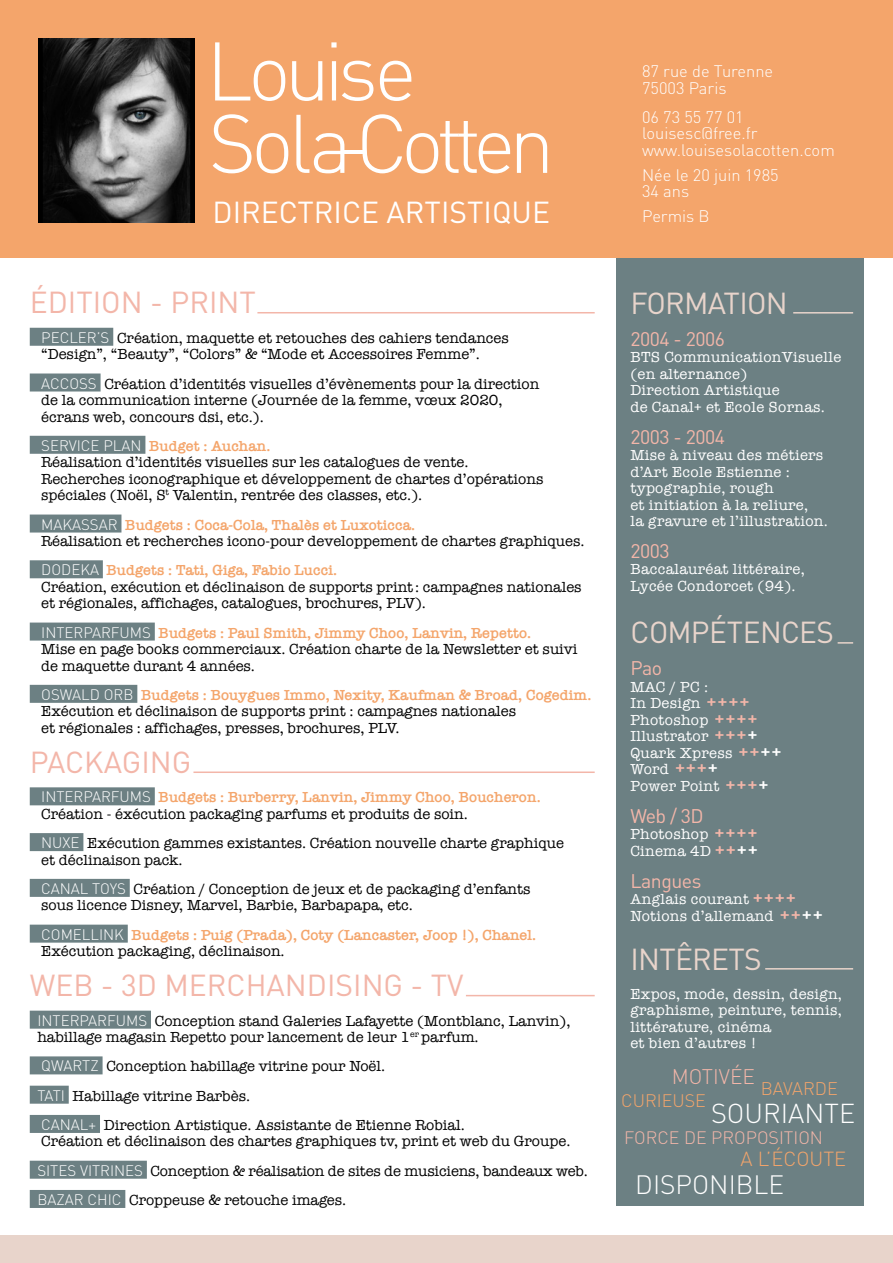
<style>
.page{position:relative;width:893px;height:1263px;background:#fff}
.page>*{position:absolute;margin:0;border:0;box-sizing:border-box;transform-origin:0 0}
.t1{font:30px "DIN";color:#f3b6a9}
.t2{font:30px "DIN";letter-spacing:-.025em;color:#e8d4cb}
.t3{font:30px "DIN";color:#fff}
.t4{font:300 27px "DIN";color:#fff}
.t5{font:300 26.25px "DIN";color:#fff}
.t6{font:300 20.85px "DIN";color:#f3b6a9}
.t7{font:300 20.1px "DIN";color:#f4a56b}
.t8{font:19.5px "DIN";letter-spacing:-.025em;color:#f3b6a9}
.t9{font:300 18px "DIN";color:#f4a56b}
.t10{font:300 17.85px "DIN";color:#f3b6a9}
.t11{font:300 17.85px "DIN";color:#f4a56b}
.t12{font:300 16.5px/16.5px "DIN";color:#fff}
.t13{font:15px/16.5px "American Typewriter";color:#000}
.t14{font:15px/16.5px "American Typewriter";letter-spacing:.02em;color:#fff}
.t15{font:600 15px/16.5px "American Typewriter";color:#f4a56b}
.s1{font-family:"DIN";font-weight:300;color:#fff}
.s2{font-weight:600;color:#f4a56b}
.s3{font-weight:400;color:#000}
.s4{font-weight:600;font-size:18px;color:#f3b6a9}
.s5{font-weight:600;font-size:18px}
</style>
<div class="page">
<div style="left:616px;top:233px;width:247px;height:972px;background:#6c8083"></div>
<div style="left:0;top:0;width:893px;height:258px;background:#f4a56b"></div>
<div style="left:30px;top:328px;width:83px;height:18px;background:#6c8083"></div>
<div style="left:30px;top:373px;width:71px;height:18px;background:#6c8083"></div>
<div style="left:30px;top:436px;width:115px;height:18px;background:#6c8083"></div>
<div style="left:30px;top:514px;width:91px;height:18px;background:#6c8083"></div>
<div style="left:30px;top:560px;width:73px;height:18px;background:#6c8083"></div>
<div style="left:30px;top:622px;width:125px;height:18px;background:#6c8083"></div>
<div style="left:30px;top:685px;width:107px;height:18px;background:#6c8083"></div>
<div style="left:30px;top:787px;width:125px;height:18px;background:#6c8083"></div>
<div style="left:30px;top:833px;width:53px;height:18px;background:#6c8083"></div>
<div style="left:30px;top:879px;width:100px;height:18px;background:#6c8083"></div>
<div style="left:30px;top:925px;width:98px;height:18px;background:#6c8083"></div>
<div style="left:30px;top:1011px;width:121px;height:18px;background:#6c8083"></div>
<div style="left:30px;top:1056px;width:73px;height:18px;background:#6c8083"></div>
<div style="left:30px;top:1086px;width:39px;height:18px;background:#6c8083"></div>
<div style="left:30px;top:1115px;width:70px;height:18px;background:#6c8083"></div>
<div style="left:30px;top:1161px;width:117px;height:18px;background:#6c8083"></div>
<div style="left:30px;top:1190px;width:95px;height:18px;background:#6c8083"></div>
<svg style="left:213px;top:114px;width:75px;height:59px"></svg>
<svg style="left:296px;top:115px;width:48px;height:58px"></svg>
<hr style="left:343px;top:151px;width:21px;height:3px;background:#fff">
<svg style="left:362px;top:114px;width:148px;height:59px"></svg>
<svg style="left:517px;top:133px;width:30px;height:40px"></svg>
<svg style="left:215px;top:42px;width:70px;height:59px"></svg>
<svg style="left:292px;top:61px;width:30px;height:40px"></svg>
<svg style="left:331px;top:42px;width:42px;height:59px"></svg>
<svg style="left:380px;top:61px;width:31px;height:40px"></svg>
<img style="left:38px;top:38px;width:156px;height:184px">
<hr style="left:257px;top:312px;width:338px;height:1px;background:#f3b6a9">
<hr style="left:793px;top:312px;width:60px;height:2px;background:#e8d4cb">
<svg style="left:838px;top:642px;width:15px;height:2px"></svg>
<hr style="left:765px;top:968px;width:88px;height:1px;background:#e8d4cb">
<hr style="left:193px;top:771px;width:402px;height:2px;background:#f3b6a9">
<hr style="left:466px;top:995px;width:129px;height:1px;background:#f3b6a9">
<div style="left:0;top:1235px;width:893px;height:28px;background:#e8d4cb"></div>
<p class="t12" style="left:642px;top:63px;width:133px">87 rue de Turenne<br>75003 Paris</p>
<p class="t12" style="left:642px;top:109px;width:194px">06 73 55 77 01 louisesc@free.fr www.louisesolacotten.com</p>
<p class="t12" style="left:642px;top:167px;width:138px">Née le 20 juin 1985<br>34 ans</p>
<h1 class="t3" style="left:213px;top:193px;width:339px">DIRECTRICE ARTISTIQUE</h1>
<p class="t12" style="left:642px;top:208px;width:69px">Permis B</p>
<h1 class="t1" style="left:30px;top:284px;width:228px">ÉDITION - PRINT</h1>
<p class="t13" style="left:41px;top:329px;width:469px"><span class="s1">PECLER’S</span> Création, maquette et retouches des cahiers tendances “Design”, “Beauty”, “Colors” &amp; “Mode et Accessoires Femme”.</p>
<p class="t13" style="left:41px;top:375px;width:499px"><span class="s1">ACCOSS</span> Création d’identités visuelles d’évènements pour la direction de la communication interne (Journée de la femme, vœux 2020, écrans web, concours dsi, etc.).</p>
<p class="t13" style="left:41px;top:437px;width:504px"><span class="s1">SERVICE PLAN</span> <span class="s2">Budget : Auchan.<br></span>Réalisation d’identités visuelles sur les catalogues de vente.<br>Recherches iconographique et développement de chartes d’opérations spéciales (Noël, S<sup>t</sup> Valentin, rentrée des classes, etc.).</p>
<p class="t13" style="left:41px;top:516px;width:545px"><span class="s1">MAKASSAR</span> <span class="s2">Budgets : Coca-Cola, Thalès et Luxoticca.<br></span>Réalisation et recherches icono-pour developpement de chartes graphiques.</p>
<p class="t13" style="left:41px;top:561px;width:542px"><span class="s1">DODEKA</span> <span class="s2">Budgets : Tati, Giga, Fabio Lucci.<br></span>Création, exécution et déclinaison de supports print : campagnes nationales et régionales, affichages, catalogues, brochures, PLV).</p>
<p class="t13" style="left:41px;top:624px;width:538px"><span class="s1">INTERPARFUMS</span> <span class="s2">Budgets : Paul Smith, Jimmy Choo, Lanvin, Repetto.<br></span>Mise en page books commerciaux. Création charte de la Newsletter et suivi de maquette durant 4 années.</p>
<p class="t13" style="left:41px;top:686px;width:552px"><span class="s1">OSWALD ORB</span> <span class="s2">Budgets : Bouygues Immo, Nexity, Kaufman &amp; Broad, Cogedim.<br></span>Exécution et déclinaison de supports print : campagnes nationales<br>et régionales : affichages, presses, brochures, PLV.</p>
<h1 class="t1" style="left:30px;top:743px;width:163px">PACKAGING</h1>
<p class="t13" style="left:41px;top:789px;width:501px"><span class="s1">INTERPARFUMS</span> <span class="s2">Budgets : Burberry, Lanvin, Jimmy Choo, Boucheron.<br></span>Création - éxécution packaging parfums et produits de soin.</p>
<p class="t13" style="left:41px;top:834px;width:524px"><span class="s1">NUXE</span> Exécution gammes existantes. Création nouvelle charte graphique et déclinaison pack.</p>
<p class="t13" style="left:41px;top:880px;width:491px"><span class="s1">CANAL TOYS</span> Création / Conception de jeux et de packaging d’enfants sous licence Disney, Marvel, Barbie, Barbapapa, etc.</p>
<p class="t15" style="left:41px;top:926px;width:497px"><span class="s1">COMELLINK</span> Budgets : Puig (Prada), Coty (Lancaster, Joop !), Chanel.<br><span class="s3">Exécution packaging, déclinaison.</span></p>
<h1 class="t1" style="left:30px;top:967px;width:435px">WEB - 3D MERCHANDISING - TV</h1>
<p class="t13" style="left:37px;top:1012px;width:534px"><span class="s1">INTERPARFUMS</span> Conception stand Galeries Lafayette (Montblanc, Lanvin), habillage magasin Repetto pour lancement de leur 1<sup>er</sup> parfum.</p>
<p class="t13" style="left:37px;top:1051px;width:429px;line-height:29.2px"><span class="s1">QWARTZ</span> Conception habillage vitrine pour Noël.<br><span class="s1">TATI</span> Habillage vitrine Barbès.<br><span class="s1">CANAL+</span> Direction Artistique. Assistante de Etienne Robial.</p>
<p class="t13" style="left:37px;top:1126px;width:552px;line-height:29.2px">Création et déclinaison des chartes graphiques tv, print et web du Groupe.<br><span class="s1">SITES VITRINES</span> Conception &amp; réalisation de sites de musiciens, bandeaux web.<br><span class="s1">BAZAR CHIC</span> Croppeuse &amp; retouche images.</p>
<h1 class="t2" style="left:630px;top:284px;width:159px">FORMATION</h1>
<h3 class="t8" style="left:630px;top:326px;width:96px">2004 - 2006</h3>
<p class="t14" style="left:630px;top:348px;width:212px">BTS CommunicationVisuelle (en alternance)<br>Direction Artistique<br>de Canal+ et Ecole Sornas.</p>
<h3 class="t8" style="left:630px;top:424px;width:96px">2003 - 2004</h3>
<p class="t14" style="left:630px;top:446px;width:199px">Mise à niveau des métiers d’Art Ecole Estienne : typographie, rough<br>et initiation à la reliure,<br>la gravure et l’illustration.</p>
<h3 class="t8" style="left:630px;top:539px;width:41px">2003</h3>
<p class="t14" style="left:630px;top:561px;width:176px">Baccalauréat littéraire,<br>Lycée Condorcet (94).</p>
<h1 class="t2" style="left:630px;top:614px;width:205px">COMPÉTENCES</h1>
<h3 class="t8" style="left:630px;top:656px;width:33px">Pao</h3>
<p class="t14" style="left:630px;top:678px;width:152px">MAC / PC :<br>In Design <span class="s4">++++<br></span>Photoshop <span class="s4">++++<br></span>Illustrator <span class="s4">+++</span><span class="s5">+<br></span>Quark Xpress <span class="s4">++</span><span class="s5">++<br></span>Word <span class="s4">+++</span><span class="s5">+<br></span>Power Point <span class="s4">+++</span><span class="s5">+</span></p>
<h3 class="t8" style="left:630px;top:804px;width:75px">Web / 3D</h3>
<p class="t14" style="left:630px;top:826px;width:128px">Photoshop <span class="s4">++++<br></span>Cinema 4D <span class="s4">++</span><span class="s5">++</span></p>
<h3 class="t8" style="left:630px;top:869px;width:73px">Langues</h3>
<p class="t14" style="left:630px;top:891px;width:193px">Anglais courant <span class="s4">++++<br></span>Notions d’allemand <span class="s4">++</span><span class="s5">++</span></p>
<h1 class="t2" style="left:630px;top:940px;width:133px">INTÊRETS</h1>
<p class="t14" style="left:630px;top:985px;width:213px">Expos, mode, dessin, design, graphisme, peinture, tennis, littérature, cinéma<br>et bien d’autres !</p>
<h3 class="t6" style="left:672px;top:1064px;width:85px">MOTIVÉE</h3>
<p class="t9" style="left:761px;top:1078px;width:79px">BAVARDE</p>
<p class="t11" style="left:621px;top:1089px;width:86px">CURIEUSE</p>
<h2 class="t4" style="left:711px;top:1096px;width:146px">SOURIANTE</h2>
<p class="t10" style="left:624px;top:1127px;width:200px">FORCE DE PROPOSITION</p>
<h3 class="t7" style="left:740px;top:1147px;width:107px">A L’ÉCOUTE</h3>
<h3 class="t5" style="left:635px;top:1168px;width:150px">DISPONIBLE</h3>
</div>
